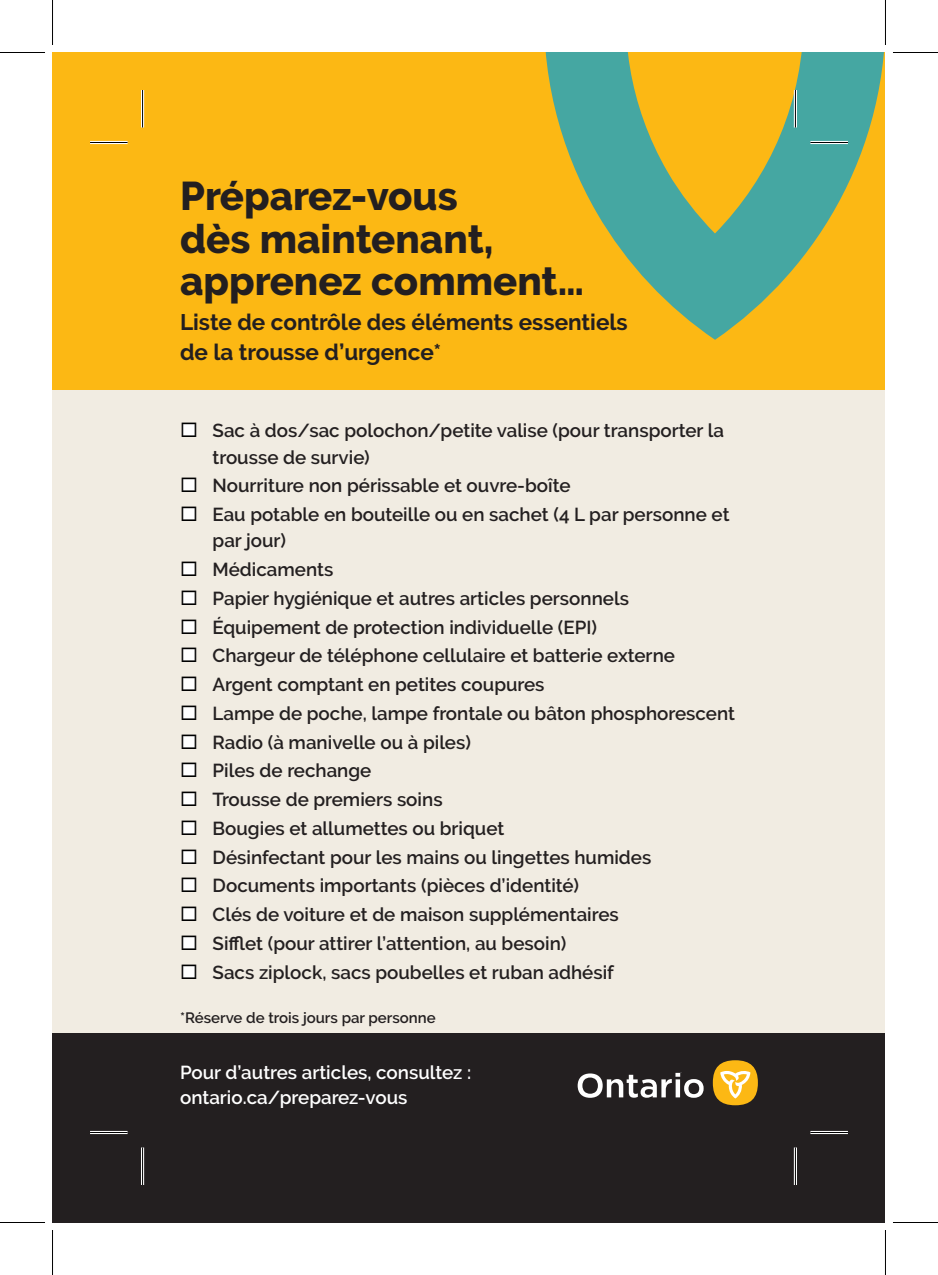
<style>
.page{position:relative;width:938px;height:1275px;background:#fff}
.page>*{position:absolute;margin:0;border:0;box-sizing:border-box;transform-origin:0 0}
.t1{font:800 40px/42.5px "Raleway";color:#231f20}
.t2{font:700 22.5px/30px "Raleway";color:#231f20}
.t3{font:600 18.75px/26.2px "Raleway";color:#231f20}
.footer_copy{font:600 18.75px/25px "Raleway";color:#fff}
.small_text{font:600 15px "Raleway";color:#231f20}
</style>
<div class="page">
<div style="left:52px;top:274px;width:833px;height:881px;background:#f1ece2"></div>
<div style="left:52px;top:52px;width:833px;height:338px;background:#fcb814"></div>
<svg style="left:545px;top:52px;width:339px;height:288px"></svg>
<div style="left:52px;top:1033px;width:833px;height:189px;background:#231f20"></div>
<div style="left:712px;top:1060px;width:46px;height:45px;background:#fcb814;border-radius:50%"></div>
<svg style="left:720px;top:1071px;width:30px;height:28px"></svg>
<svg style="left:577px;top:1073px;width:126px;height:25px"></svg>
<hr style="left:90px;top:141px;width:38px;height:3px;background:#fff">
<hr style="left:810px;top:141px;width:38px;height:3px;background:#fff">
<hr style="left:90px;top:1131px;width:38px;height:3px;background:#fff">
<hr style="left:810px;top:1131px;width:38px;height:3px;background:#fff">
<hr style="left:141px;top:90px;width:3px;height:38px;background:#fff">
<hr style="left:141px;top:1148px;width:3px;height:37px;background:#fff">
<svg style="left:793px;top:90px;width:4px;height:38px"></svg>
<svg style="left:793px;top:1148px;width:4px;height:37px"></svg>
<hr style="left:90px;top:142px;width:38px;height:1px;background:#000">
<hr style="left:810px;top:142px;width:38px;height:1px;background:#000">
<hr style="left:90px;top:1132px;width:38px;height:1px;background:#000">
<hr style="left:810px;top:1132px;width:38px;height:1px;background:#000">
<hr style="left:142px;top:90px;width:1px;height:38px;background:#000">
<hr style="left:142px;top:1148px;width:1px;height:37px;background:#000">
<hr style="left:795px;top:90px;width:1px;height:38px;background:#000">
<hr style="left:795px;top:1148px;width:1px;height:37px;background:#000">
<hr style="left:0;top:52px;width:45px;height:1px;background:#000">
<hr style="left:892px;top:52px;width:46px;height:1px;background:#000">
<hr style="left:0;top:1222px;width:45px;height:1px;background:#000">
<hr style="left:892px;top:1222px;width:46px;height:1px;background:#000">
<hr style="left:52px;top:0;width:1px;height:45px;background:#000">
<hr style="left:52px;top:1230px;width:1px;height:45px;background:#000">
<hr style="left:885px;top:0;width:1px;height:45px;background:#000">
<hr style="left:885px;top:1230px;width:1px;height:45px;background:#000">
<svg style="left:182px;top:424px;width:14px;height:13px"></svg>
<svg style="left:182px;top:479px;width:14px;height:13px"></svg>
<svg style="left:182px;top:507px;width:14px;height:13px"></svg>
<svg style="left:182px;top:562px;width:14px;height:13px"></svg>
<svg style="left:182px;top:591px;width:14px;height:13px"></svg>
<svg style="left:182px;top:620px;width:14px;height:13px"></svg>
<svg style="left:182px;top:649px;width:14px;height:13px"></svg>
<svg style="left:182px;top:677px;width:14px;height:13px"></svg>
<svg style="left:182px;top:706px;width:14px;height:13px"></svg>
<svg style="left:182px;top:735px;width:14px;height:13px"></svg>
<svg style="left:182px;top:764px;width:14px;height:13px"></svg>
<svg style="left:182px;top:793px;width:14px;height:13px"></svg>
<svg style="left:182px;top:821px;width:14px;height:13px"></svg>
<svg style="left:182px;top:850px;width:14px;height:13px"></svg>
<svg style="left:182px;top:879px;width:14px;height:13px"></svg>
<svg style="left:182px;top:908px;width:14px;height:13px"></svg>
<svg style="left:182px;top:936px;width:14px;height:13px"></svg>
<svg style="left:182px;top:965px;width:14px;height:13px"></svg>
<h1 class="t1" style="left:180px;top:175px;width:405px">Préparez-vous<br>dès maintenant, apprenez comment…</h1>
<h2 class="t2" style="left:180px;top:307px;width:449px">Liste de contrôle des éléments essentiels de la trousse d’urgence*</h2>
<p class="t3" style="left:212px;top:418px;width:513px">Sac à dos/sac polochon/petite valise (pour transporter la trousse de survie)</p>
<p class="t3" style="left:212px;top:473px;width:359px">Nourriture non périssable et ouvre-boîte</p>
<p class="t3" style="left:212px;top:501px;width:518px">Eau potable en bouteille ou en sachet (4 L par personne et par jour)</p>
<p class="t3" style="left:212px;top:556px;width:122px">Médicaments</p>
<p class="t3" style="left:212px;top:585px;width:418px">Papier hygiénique et autres articles personnels</p>
<p class="t3" style="left:212px;top:614px;width:386px">Équipement de protection individuelle (EPI)</p>
<p class="t3" style="left:212px;top:643px;width:464px">Chargeur de téléphone cellulaire et batterie externe</p>
<p class="t3" style="left:212px;top:671px;width:333px">Argent comptant en petites coupures</p>
<p class="t3" style="left:212px;top:700px;width:524px">Lampe de poche, lampe frontale ou bâton phosphorescent</p>
<p class="t3" style="left:212px;top:729px;width:260px">Radio (à manivelle ou à piles)</p>
<p class="t3" style="left:212px;top:758px;width:160px">Piles de rechange</p>
<p class="t3" style="left:212px;top:786px;width:231px">Trousse de premiers soins</p>
<p class="t3" style="left:212px;top:815px;width:293px">Bougies et allumettes ou briquet</p>
<p class="t3" style="left:212px;top:844px;width:440px">Désinfectant pour les mains ou lingettes humides</p>
<p class="t3" style="left:212px;top:873px;width:368px">Documents importants (pièces d’identité)</p>
<p class="t3" style="left:212px;top:901px;width:407px">Clés de voiture et de maison supplémentaires</p>
<p class="t3" style="left:212px;top:930px;width:355px">Sifflet (pour attirer l’attention, au besoin)</p>
<p class="t3" style="left:212px;top:959px;width:403px">Sacs ziplock, sacs poubelles et ruban adhésif</p>
<p class="small_text" style="left:180px;top:1009px;width:257px">*Réserve de trois jours par personne</p>
<h2 class="footer_copy" style="left:180px;top:1060px;width:292px">Pour d’autres articles, consultez : ontario.ca/preparez-vous</h2>
</div>
